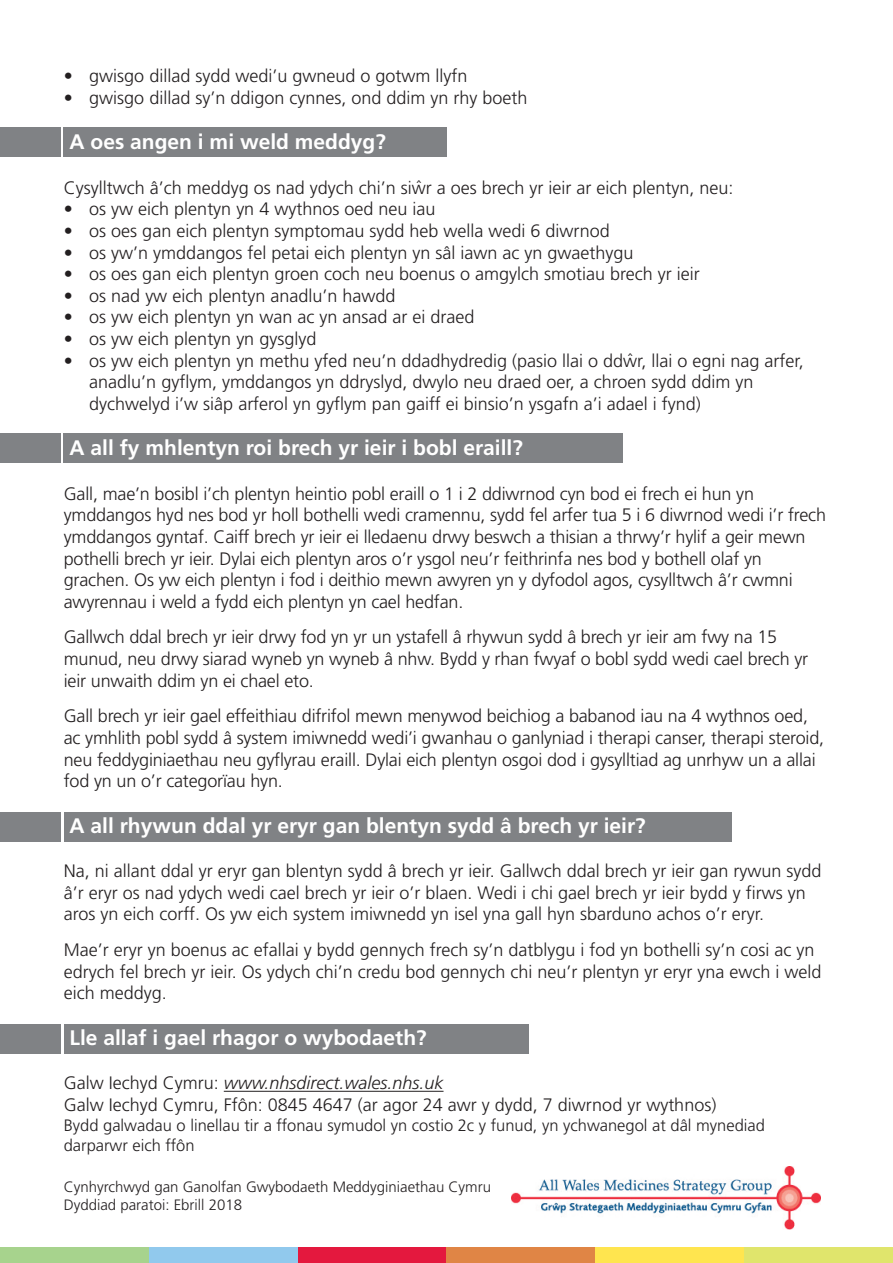
<style>
.page{position:relative;width:893px;height:1263px;background:#fff}
.page>*{position:absolute;margin:0;border:0;box-sizing:border-box;transform-origin:0 0}
.t1{font:700 21px "Frutiger";color:#fff}
.t2{font:300 18px/21.6px "Frutiger";color:#231f20}
.t3{font:300 16.5px/19.8px "Frutiger";color:#231f20}
.t4{font:300 15px/18px "Frutiger";color:#231f20}
.t5{font:700 6.6px "Frutiger";color:#231f20;scale:1.43 1}
.s1{font-style:italic}
</style>
<div class="page">
<div style="left:64px;top:812px;width:668px;height:29px;background:#808285"></div>
<div style="left:0;top:812px;width:61px;height:29px;background:#808285"></div>
<div style="left:64px;top:1024px;width:464px;height:29px;background:#808285"></div>
<div style="left:0;top:1024px;width:61px;height:29px;background:#808285"></div>
<div style="left:64px;top:127px;width:383px;height:30px;background:#808285"></div>
<div style="left:0;top:127px;width:61px;height:30px;background:#808285"></div>
<div style="left:64px;top:433px;width:559px;height:30px;background:#808285"></div>
<div style="left:0;top:433px;width:61px;height:30px;background:#808285"></div>
<hr style="left:224px;top:1091px;width:220px;height:1px;background:#231f20">
<img style="left:512px;top:1167px;width:309px;height:62px">
<div style="left:0;top:1247px;width:149px;height:16px;background:#a7d38d"></div>
<div style="left:149px;top:1247px;width:149px;height:16px;background:#91c9ed"></div>
<div style="left:298px;top:1247px;width:148px;height:16px;background:#e4183e"></div>
<div style="left:446px;top:1247px;width:149px;height:16px;background:#e08545"></div>
<div style="left:595px;top:1247px;width:149px;height:16px;background:#ffe54f"></div>
<div style="left:744px;top:1247px;width:149px;height:16px;background:#e0e56c"></div>
<p class="t2" style="left:64px;top:66px;width:405px">• gwisgo dillad sydd wedi’u gwneud o gotwm llyfn</p>
<p class="t2" style="left:64px;top:88px;width:465px">• gwisgo dillad sy’n ddigon cynnes, ond ddim yn rhy boeth</p>
<p class="t1" style="left:70px;top:133px;width:318px">A oes angen i mi weld meddyg?</p>
<p class="t2" style="left:64px;top:178px;width:671px">Cysylltwch â’ch meddyg os nad ydych chi’n siwr a oes brech yr ieir ar eich plentyn, neu:</p>
<p class="t5" style="left:416px;top:180px;width:5px">^</p>
<p class="t2" style="left:64px;top:200px;width:373px">• os yw eich plentyn yn 4 wythnos oed neu iau</p>
<p class="t2" style="left:64px;top:221px;width:547px">• os oes gan eich plentyn symptomau sydd heb wella wedi 6 diwrnod</p>
<p class="t2" style="left:64px;top:243px;width:571px">• os yw’n ymddangos fel petai eich plentyn yn sâl iawn ac yn gwaethygu</p>
<p class="t2" style="left:64px;top:264px;width:637px">• os oes gan eich plentyn groen coch neu boenus o amgylch smotiau brech yr ieir</p>
<p class="t2" style="left:64px;top:286px;width:333px">• os nad yw eich plentyn anadlu’n hawdd</p>
<p class="t2" style="left:64px;top:308px;width:412px">• os yw eich plentyn yn wan ac yn ansad ar ei draed</p>
<p class="t2" style="left:64px;top:329px;width:254px">• os yw eich plentyn yn gysglyd</p>
<p class="t2" style="left:64px;top:351px;width:741px">• os yw eich plentyn yn methu yfed neu’n ddadhydredig (pasio llai o ddwr, llai o egni nag arfer,</p>
<p class="t5" style="left:627px;top:353px;width:5px">^</p>
<p class="t2" style="left:89px;top:372px;width:666px">anadlu’n gyflym, ymddangos yn ddryslyd, dwylo neu draed oer, a chroen sydd ddim yn dychwelyd i’w siâp arferol yn gyflym pan gaiff ei binsio’n ysgafn a’i adael i fynd)</p>
<p class="t1" style="left:70px;top:439px;width:455px">A all fy mhlentyn roi brech yr ieir i bobl eraill?</p>
<p class="t2" style="left:64px;top:484px;width:764px">Gall, mae’n bosibl i’ch plentyn heintio pobl eraill o 1 i 2 ddiwrnod cyn bod ei frech ei hun yn ymddangos hyd nes bod yr holl bothelli wedi cramennu, sydd fel arfer tua 5 i 6 diwrnod wedi i’r frech ymddangos gyntaf. Caiff brech yr ieir ei lledaenu drwy beswch a thisian a thrwy’r hylif a geir mewn pothelli brech yr ieir. Dylai eich plentyn aros o’r ysgol neu’r feithrinfa nes bod y bothell olaf yn grachen. Os yw eich plentyn i fod i deithio mewn awyren yn y dyfodol agos, cysylltwch â’r cwmni awyrennau i weld a fydd eich plentyn yn cael hedfan.</p>
<p class="t2" style="left:64px;top:628px;width:746px">Gallwch ddal brech yr ieir drwy fod yn yr un ystafell â rhywun sydd â brech yr ieir am fwy na 15 munud, neu drwy siarad wyneb yn wyneb â nhw. Bydd y rhan fwyaf o bobl sydd wedi cael brech yr ieir unwaith ddim yn ei chael eto.</p>
<p class="t2" style="left:64px;top:707px;width:762px">Gall brech yr ieir gael effeithiau difrifol mewn menywod beichiog a babanod iau na 4 wythnos oed, ac ymhlith pobl sydd â system imiwnedd wedi’i gwanhau o ganlyniad i therapi canser, therapi steroid, neu feddyginiaethau neu gyflyrau eraill. Dylai eich plentyn osgoi dod i gysylltiad ag unrhyw un a allai fod yn un o’r categorïau hyn.</p>
<p class="t1" style="left:70px;top:817px;width:578px">A all rhywun ddal yr eryr gan blentyn sydd â brech yr ieir?</p>
<p class="t2" style="left:64px;top:861px;width:759px">Na, ni allant ddal yr eryr gan blentyn sydd â brech yr ieir. Gallwch ddal brech yr ieir gan rywun sydd â’r eryr os nad ydych wedi cael brech yr ieir o’r blaen. Wedi i chi gael brech yr ieir bydd y firws yn aros yn eich corff. Os yw eich system imiwnedd yn isel yna gall hyn sbarduno achos o’r eryr.</p>
<p class="t2" style="left:64px;top:940px;width:759px">Mae’r eryr yn boenus ac efallai y bydd gennych frech sy’n datblygu i fod yn bothelli sy’n cosi ac yn edrych fel brech yr ieir. Os ydych chi’n credu bod gennych chi neu’r plentyn yr eryr yna ewch i weld eich meddyg.</p>
<p class="t1" style="left:70px;top:1029px;width:359px">Lle allaf i gael rhagor o wybodaeth?</p>
<p class="t2" style="left:64px;top:1074px;width:654px">Galw Iechyd Cymru: <span class="s1">www.nhsdirect.wales.nhs.uk<br></span>Galw Iechyd Cymru, Ffôn: 0845 4647 (ar agor 24 awr y dydd, 7 diwrnod yr wythnos)</p>
<p class="t3" style="left:64px;top:1117px;width:703px">Bydd galwadau o linellau tir a ffonau symudol yn costio 2c y funud, yn ychwanegol at dâl mynediad darparwr eich ffôn</p>
<p class="t4" style="left:64px;top:1179px;width:429px">Cynhyrchwyd gan Ganolfan Gwybodaeth Meddyginiaethau Cymru<br>Dyddiad paratoi: Ebrill 2018</p>
</div>
